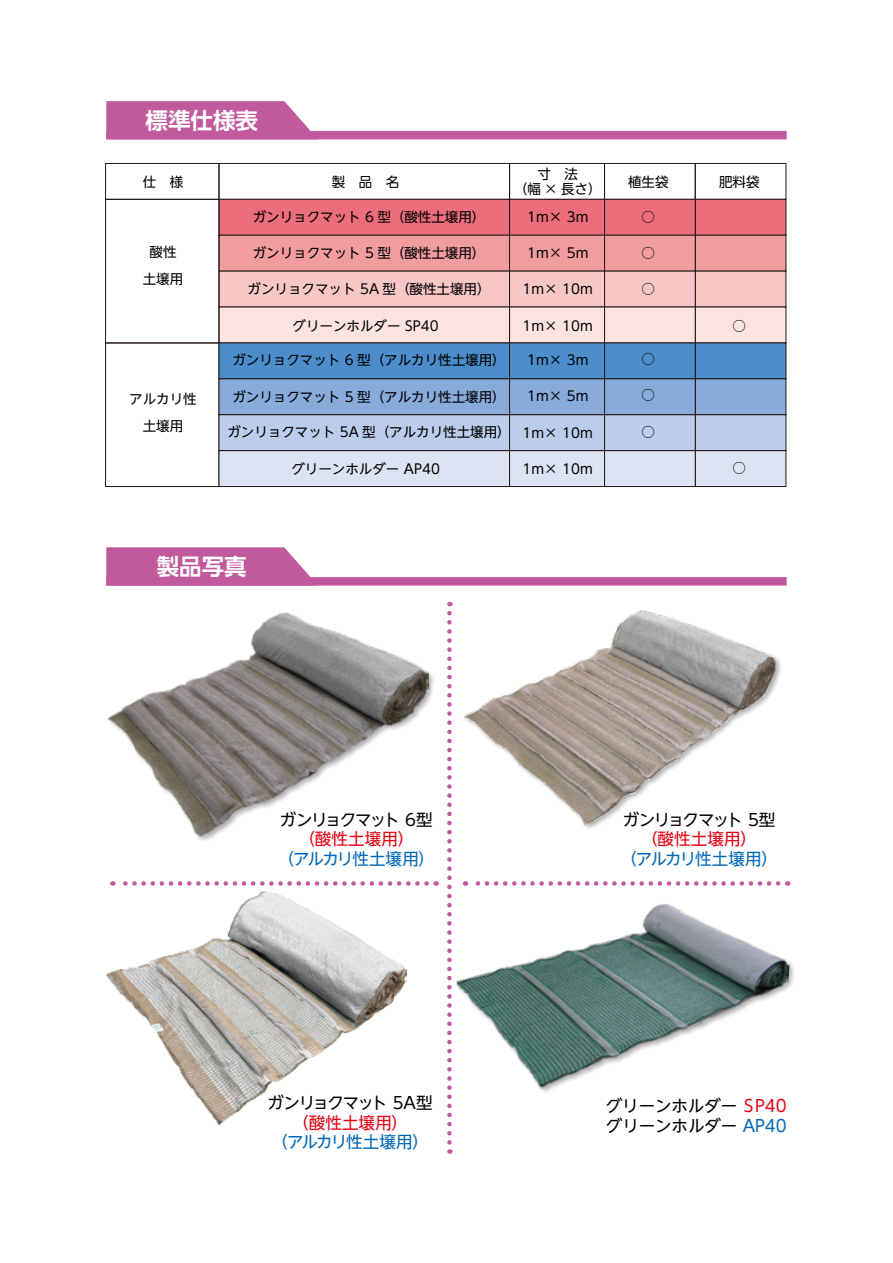
<style>
.page{position:relative;width:893px;height:1263px;background:#fff}
.page>*{position:absolute;margin:0;border:0;box-sizing:border-box;transform-origin:0 0}
.t1{font:700 22.5px "UD Shin Go NT Pro De";color:#fff}
.t2{font:16.5px "UD Shin Go NT Pro";letter-spacing:-.065em;color:#0068b7}
.t3{font:16.5px/19.5px "UD Shin Go NT Pro";letter-spacing:-.005em;color:#000}
.t4{font:16.5px "UD Shin Go NT Pro";letter-spacing:.01em;color:#e60012}
.t5{font:16.5px "UD Shin Go NT Pro";letter-spacing:-.095em;color:#000}
.t6{font:16.5px "UD Shin Go NT Pro";letter-spacing:-.09em;color:#000}
.t7{font:13.5px/26.8px "UD Shin Go NT Pro";color:#000;text-align:center}
.s1{color:#e60012}
.s2{color:#0068b7}
</style>
<div class="page">
<svg style="left:465px;top:881px;width:313px;height:5px"></svg>
<svg style="left:447px;top:613px;width:5px;height:541px"></svg>
<svg style="left:112px;top:881px;width:315px;height:5px"></svg>
<img style="left:451px;top:901px;width:341px;height:201px">
<img style="left:107px;top:612px;width:327px;height:228px">
<img style="left:463px;top:610px;width:316px;height:218px">
<img style="left:106px;top:892px;width:301px;height:232px">
<div style="left:106px;top:131px;width:681px;height:8px;background:#c1599d"></div>
<svg style="left:106px;top:101px;width:212px;height:38px"></svg>
<div style="left:106px;top:577px;width:681px;height:9px;background:#c1599d"></div>
<svg style="left:106px;top:547px;width:212px;height:39px"></svg>
<div style="left:105px;top:343px;width:114px;height:144px;border:1px solid #231815"></div>
<div style="left:105px;top:163px;width:114px;height:37px;border:1px solid #231815"></div>
<div style="left:219px;top:163px;width:291px;height:37px;border:1px solid #231815"></div>
<div style="left:219px;top:199px;width:291px;height:36px;background:#ec6d7b"></div>
<div style="left:219px;top:199px;width:291px;height:37px;border:1px solid #231815"></div>
<div style="left:219px;top:235px;width:291px;height:36px;background:#f19c9f"></div>
<div style="left:219px;top:235px;width:291px;height:36px;border:1px solid #231815"></div>
<div style="left:219px;top:271px;width:291px;height:36px;background:#f7c7c6"></div>
<div style="left:219px;top:307px;width:291px;height:36px;background:#fbe3e1"></div>
<div style="left:219px;top:307px;width:291px;height:36px;border:1px solid #231815"></div>
<div style="left:219px;top:343px;width:291px;height:36px;background:#4c8dcb"></div>
<div style="left:219px;top:379px;width:291px;height:36px;background:#88abda"></div>
<div style="left:219px;top:378px;width:291px;height:37px;border:1px solid #231815"></div>
<div style="left:219px;top:415px;width:291px;height:36px;background:#bbcdea"></div>
<div style="left:219px;top:414px;width:291px;height:37px;border:1px solid #231815"></div>
<div style="left:219px;top:451px;width:291px;height:35px;background:#dce4f4"></div>
<div style="left:219px;top:450px;width:291px;height:37px;border:1px solid #231815"></div>
<div style="left:105px;top:199px;width:114px;height:144px;border:1px solid #231815"></div>
<div style="left:695px;top:163px;width:91px;height:37px;border:1px solid #231815"></div>
<div style="left:604px;top:163px;width:91px;height:37px;border:1px solid #231815"></div>
<div style="left:509px;top:163px;width:96px;height:37px;border:1px solid #231815"></div>
<div style="left:695px;top:199px;width:91px;height:36px;background:#ec6d7b"></div>
<div style="left:695px;top:199px;width:91px;height:37px;border:1px solid #231815"></div>
<div style="left:604px;top:199px;width:91px;height:36px;background:#ec6d7b"></div>
<div style="left:604px;top:199px;width:91px;height:37px;border:1px solid #231815"></div>
<div style="left:510px;top:199px;width:94px;height:36px;background:#ec6d7b"></div>
<div style="left:509px;top:199px;width:96px;height:37px;border:1px solid #231815"></div>
<div style="left:695px;top:235px;width:91px;height:36px;background:#f19c9f"></div>
<div style="left:695px;top:235px;width:91px;height:36px;border:1px solid #231815"></div>
<div style="left:604px;top:235px;width:91px;height:36px;background:#f19c9f"></div>
<div style="left:604px;top:235px;width:91px;height:36px;border:1px solid #231815"></div>
<div style="left:510px;top:235px;width:94px;height:36px;background:#f19c9f"></div>
<div style="left:509px;top:235px;width:96px;height:36px;border:1px solid #231815"></div>
<div style="left:695px;top:271px;width:91px;height:36px;background:#f7c7c6"></div>
<div style="left:604px;top:271px;width:91px;height:36px;background:#f7c7c6"></div>
<div style="left:510px;top:271px;width:94px;height:36px;background:#f7c7c6"></div>
<div style="left:695px;top:307px;width:91px;height:36px;background:#fbe3e1"></div>
<div style="left:695px;top:307px;width:91px;height:36px;border:1px solid #231815"></div>
<div style="left:604px;top:307px;width:91px;height:36px;background:#fbe3e1"></div>
<div style="left:604px;top:307px;width:91px;height:36px;border:1px solid #231815"></div>
<div style="left:510px;top:307px;width:94px;height:36px;background:#fbe3e1"></div>
<div style="left:509px;top:307px;width:96px;height:36px;border:1px solid #231815"></div>
<div style="left:695px;top:343px;width:91px;height:36px;background:#4c8dcb"></div>
<div style="left:604px;top:343px;width:91px;height:36px;background:#4c8dcb"></div>
<div style="left:510px;top:343px;width:94px;height:36px;background:#4c8dcb"></div>
<div style="left:509px;top:343px;width:96px;height:36px;border:1px solid #231815"></div>
<div style="left:695px;top:379px;width:91px;height:36px;background:#88abda"></div>
<div style="left:695px;top:378px;width:91px;height:37px;border:1px solid #231815"></div>
<div style="left:604px;top:379px;width:91px;height:36px;background:#88abda"></div>
<div style="left:604px;top:378px;width:91px;height:37px;border:1px solid #231815"></div>
<div style="left:510px;top:379px;width:94px;height:36px;background:#88abda"></div>
<div style="left:509px;top:378px;width:96px;height:37px;border:1px solid #231815"></div>
<div style="left:695px;top:415px;width:91px;height:36px;background:#bbcdea"></div>
<div style="left:695px;top:414px;width:91px;height:37px;border:1px solid #231815"></div>
<div style="left:604px;top:415px;width:91px;height:36px;background:#bbcdea"></div>
<div style="left:604px;top:414px;width:91px;height:37px;border:1px solid #231815"></div>
<div style="left:510px;top:415px;width:94px;height:36px;background:#bbcdea"></div>
<div style="left:509px;top:414px;width:96px;height:37px;border:1px solid #231815"></div>
<div style="left:695px;top:451px;width:91px;height:35px;background:#dce4f4"></div>
<div style="left:695px;top:450px;width:91px;height:37px;border:1px solid #231815"></div>
<div style="left:604px;top:451px;width:91px;height:35px;background:#dce4f4"></div>
<div style="left:604px;top:450px;width:91px;height:37px;border:1px solid #231815"></div>
<div style="left:510px;top:451px;width:94px;height:35px;background:#dce4f4"></div>
<div style="left:509px;top:450px;width:96px;height:37px;border:1px solid #231815"></div>
<h1 class="t1" style="left:146px;top:102px;width:114px">標準仕様表</h1>
<p class="t7" style="left:143px;top:168px;width:42px">仕　様</p>
<p class="t7" style="left:514px;top:166px;width:89px;line-height:14.4px">寸　法<br>（幅 × 長さ）</p>
<p class="t7" style="left:332px;top:168px;width:69px">製　品　名</p>
<p class="t7" style="left:628px;top:168px;width:42px">植生袋</p>
<p class="t7" style="left:719px;top:168px;width:42px">肥料袋</p>
<p class="t7" style="left:143px;top:238px;width:42px">酸性土壌用</p>
<p class="t7" style="left:129px;top:385px;width:69px">アルカリ性土壌用</p>
<p class="t7" style="left:253px;top:203px;width:234px">ガンリョクマット 6 型（酸性土壌用）</p>
<p class="t7" style="left:527px;top:203px;width:63px">1m× 3m</p>
<p class="t7" style="left:642px;top:203px;width:15px">○</p>
<p class="t7" style="left:253px;top:239px;width:234px">ガンリョクマット 5 型（酸性土壌用）</p>
<p class="t7" style="left:527px;top:239px;width:63px">1m× 5m</p>
<p class="t7" style="left:642px;top:239px;width:15px">○</p>
<p class="t7" style="left:248px;top:275px;width:244px">ガンリョクマット 5A 型（酸性土壌用）</p>
<p class="t7" style="left:293px;top:312px;width:148px">グリーンホルダー SP40</p>
<p class="t7" style="left:642px;top:275px;width:15px">○</p>
<p class="t7" style="left:523px;top:275px;width:72px">1m× 10m</p>
<p class="t7" style="left:523px;top:312px;width:72px">1m× 10m</p>
<p class="t7" style="left:527px;top:346px;width:63px">1m× 3m</p>
<p class="t7" style="left:527px;top:382px;width:63px">1m× 5m</p>
<p class="t7" style="left:523px;top:419px;width:72px">1m× 10m</p>
<p class="t7" style="left:523px;top:455px;width:72px">1m× 10m</p>
<p class="t7" style="left:232px;top:346px;width:275px">ガンリョクマット 6 型（アルカリ性土壌用）</p>
<p class="t7" style="left:642px;top:345px;width:15px">○</p>
<p class="t7" style="left:642px;top:381px;width:15px">○</p>
<p class="t7" style="left:642px;top:418px;width:15px">○</p>
<p class="t7" style="left:232px;top:383px;width:275px">ガンリョクマット 5 型（アルカリ性土壌用）</p>
<p class="t7" style="left:227px;top:418px;width:285px">ガンリョクマット 5A 型（アルカリ性土壌用）</p>
<p class="t7" style="left:291px;top:455px;width:150px">グリーンホルダー AP40</p>
<h1 class="t1" style="left:157px;top:548px;width:91px">製品写真</h1>
<p class="t7" style="left:732px;top:312px;width:15px">○</p>
<p class="t7" style="left:732px;top:454px;width:15px">○</p>
<p class="t5" style="left:280px;top:806px;width:154px">ガンリョクマット 6型</p>
<p class="t4" style="left:298px;top:825px;width:117px">（酸性土壌用）</p>
<p class="t2" style="left:277px;top:845px;width:159px">（アルカリ性土壌用）</p>
<p class="t6" style="left:268px;top:1090px;width:167px">ガンリョクマット 5A型</p>
<p class="t4" style="left:292px;top:1109px;width:117px">（酸性土壌用）</p>
<p class="t2" style="left:271px;top:1129px;width:159px">（アルカリ性土壌用）</p>
<p class="t5" style="left:623px;top:806px;width:154px">ガンリョクマット 5型</p>
<p class="t4" style="left:641px;top:825px;width:117px">（酸性土壌用）</p>
<p class="t2" style="left:620px;top:845px;width:159px">（アルカリ性土壌用）</p>
<p class="t3" style="left:606px;top:1096px;width:182px">グリーンホルダー <span class="s1">SP40</span>グリーンホルダー <span class="s2">AP40</span></p>
</div>
